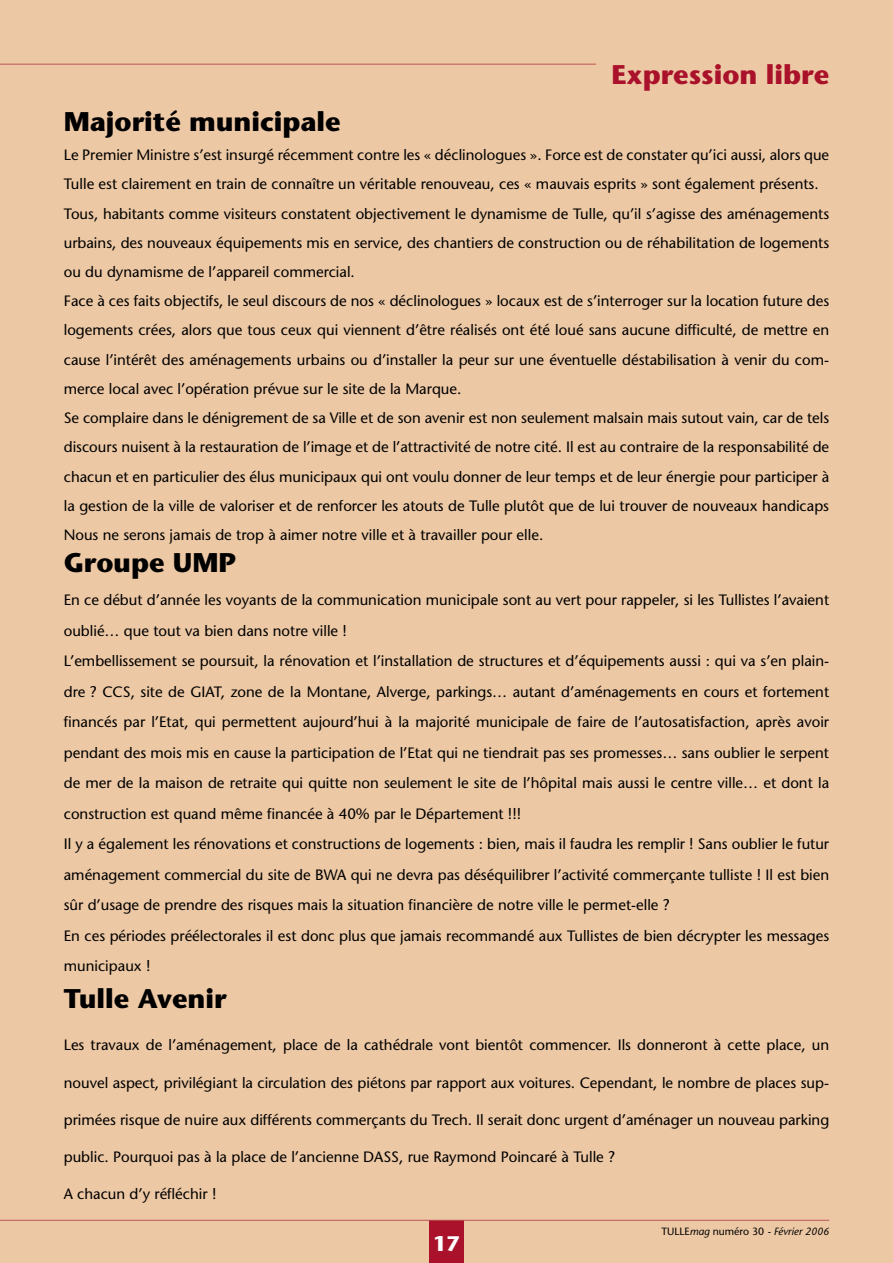
<style>
.page{position:relative;width:893px;height:1263px;background:#edc8a4}
.page>*{position:absolute;margin:0;border:0;box-sizing:border-box;transform-origin:0 0}
.Titre_18{font:700 27px "Stone Sans";color:#000}
.t1{font:700 27px "Stone Sans";color:#a9122a}
.t2{font:700 21px "Stone Sans";color:#fff}
.Texte{font:15px/29.2px "Stone Sans";color:#000;text-align:justify}
.t3{font:italic 10.5px "Stone Sans";color:#000}
.s1{font-style:normal}
</style>
<div class="page">
<div style="left:429px;top:1220px;width:34px;height:43px;background:#a9122a"></div>
<hr style="left:0;top:64px;width:596px;height:1px;background:#bb5456">
<hr style="left:0;top:1220px;width:829px;height:1px;background:#bb5456">
<p class="Titre_18" style="left:64px;top:105px;width:278px">Majorité municipale</p>
<p class="t1" style="left:612px;top:58px;width:219px">Expression libre</p>
<p class="Texte" style="left:64px;top:140px;width:767px">Le Premier Ministre s’est insurgé récemment contre les « déclinologues ». Force est de constater qu’ici aussi, alors que<br>Tulle est clairement en train de connaître un véritable renouveau, ces « mauvais esprits » sont également présents.</p>
<p class="Texte" style="left:64px;top:199px;width:767px">Tous, habitants comme visiteurs constatent objectivement le dynamisme de Tulle, qu’il s’agisse des aménagements urbains, des nouveaux équipements mis en service, des chantiers de construction ou de réhabilitation de logements ou du dynamisme de l’appareil commercial.</p>
<p class="Texte" style="left:64px;top:286px;width:767px">Face à ces faits objectifs, le seul discours de nos « déclinologues » locaux est de s’interroger sur la location future des logements crées, alors que tous ceux qui viennent d’être réalisés ont été loué sans aucune difficulté, de mettre en cause l’intérêt des aménagements urbains ou d’installer la peur sur une éventuelle déstabilisation à venir du com&shy;merce local avec l’opération prévue sur le site de la Marque.</p>
<p class="Texte" style="left:64px;top:403px;width:767px">Se complaire dans le dénigrement de sa Ville et de son avenir est non seulement malsain mais sutout vain, car de tels discours nuisent à la restauration de l’image et de l’attractivité de notre cité. Il est au contraire de la responsabilité de chacun et en particulier des élus municipaux qui ont voulu donner de leur temps et de leur énergie pour participer à la gestion de la ville de valoriser et de renforcer les atouts de Tulle plutôt que de lui trouver de nouveaux handicaps Nous ne serons jamais de trop à aimer notre ville et à travailler pour elle.</p>
<p class="Titre_18" style="left:64px;top:546px;width:174px">Groupe UMP</p>
<p class="Texte" style="left:64px;top:585px;width:767px;line-height:30.5px">En ce début d’année les voyants de la communication municipale sont au vert pour rappeler, si les Tullistes l’avaient oublié… que tout va bien dans notre ville !</p>
<p class="Texte" style="left:64px;top:646px;width:767px;line-height:30.5px">L’embellissement se poursuit, la rénovation et l’installation de structures et d’équipements aussi : qui va s’en plain&shy;dre ? CCS, site de GIAT, zone de la Montane, Alverge, parkings… autant d’aménagements en cours et fortement financés par l’Etat, qui permettent aujourd’hui à la majorité municipale de faire de l’autosatisfaction, après avoir pendant des mois mis en cause la participation de l’Etat qui ne tiendrait pas ses promesses… sans oublier le serpent de mer de la maison de retraite qui quitte non seulement le site de l’hôpital mais aussi le centre ville… et dont la construction est quand même financée à 40% par le Département !!!</p>
<p class="Texte" style="left:64px;top:829px;width:767px;line-height:30.5px">Il y a également les rénovations et constructions de logements : bien, mais il faudra les remplir ! Sans oublier le futur aménagement commercial du site de BWA qui ne devra pas déséquilibrer l’activité commerçante tulliste ! Il est bien sûr d’usage de prendre des risques mais la situation financière de notre ville le permet-elle ?</p>
<p class="Texte" style="left:64px;top:920px;width:767px;line-height:30.5px">En ces périodes préélectorales il est donc plus que jamais recommandé aux Tullistes de bien décrypter les messages municipaux !</p>
<p class="Titre_18" style="left:64px;top:983px;width:164px">Tulle Avenir</p>
<p class="Texte" style="left:64px;top:1030px;width:767px">Les travaux de l’aménagement, place de la cathédrale vont bientôt commencer. Ils donneront à cette place, un</p>
<p class="Texte" style="left:64px;top:1068px;width:767px">nouvel aspect, privilégiant la circulation des piétons par rapport aux voitures. Cependant, le nombre de places sup-</p>
<p class="Texte" style="left:64px;top:1105px;width:767px">primées risque de nuire aux différents commerçants du Trech. Il serait donc urgent d’aménager un nouveau parking</p>
<p class="Texte" style="left:64px;top:1142px;width:553px">public. Pourquoi pas à la place de l’ancienne DASS, rue Raymond Poincaré à Tulle ?</p>
<p class="Texte" style="left:64px;top:1179px;width:154px">A chacun d’y réfléchir !</p>
<p class="t2" style="left:433px;top:1231px;width:28px">17</p>
<p class="t3" style="left:661px;top:1225px;width:169px"><span class="s1">TULLE</span>mag <span class="s1">numéro 30</span> - Février 2006</p>
</div>
